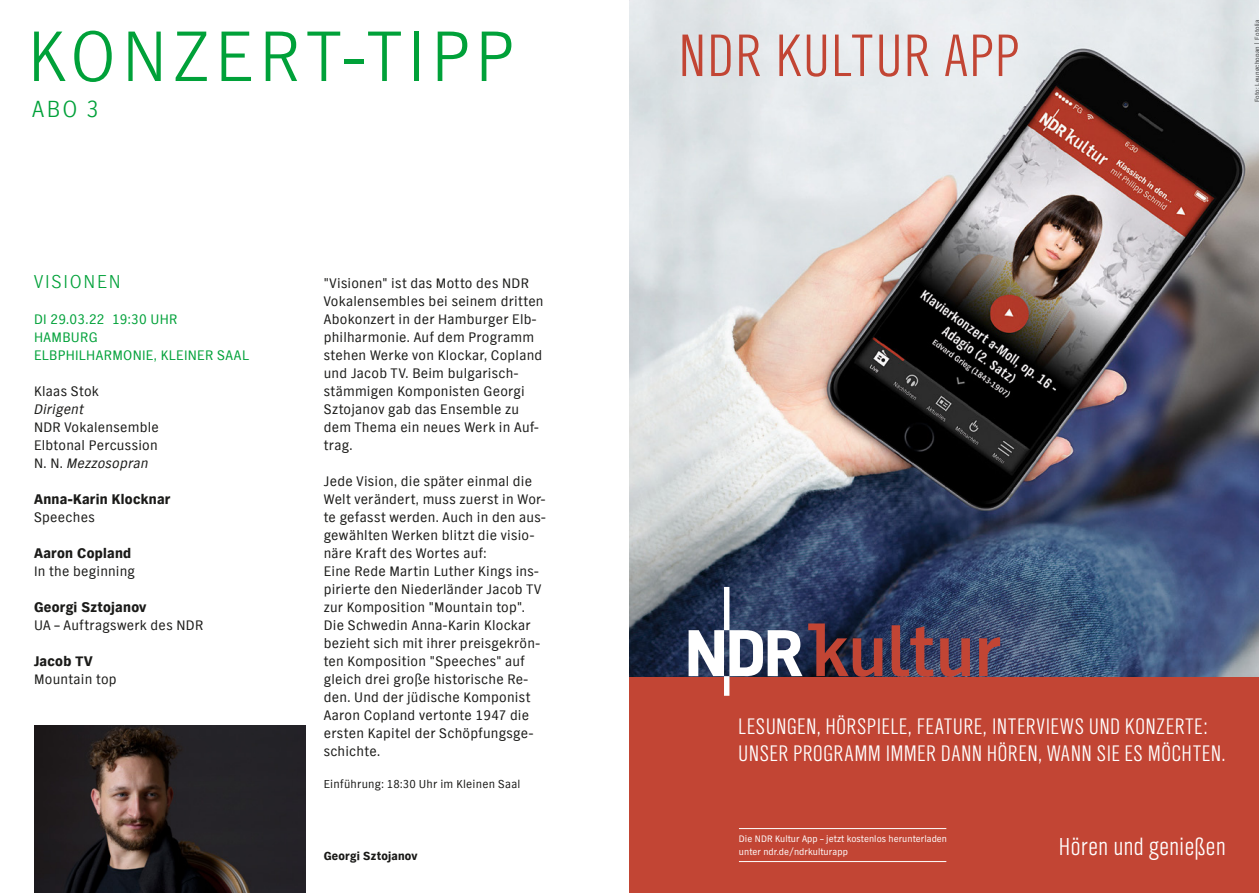
<style>
.page{position:relative;width:1259px;height:893px;background:#fff}
.page>*{position:absolute;margin:0;border:0;box-sizing:border-box;transform-origin:0 0}
.t1{font:69px "NDR Sans D Light";letter-spacing:.085em;color:#00a139}
.t2{font:300 62.1px "NDR Sans Cond";letter-spacing:.015em;color:#c24534}
.t3{font:300 25.5px "NDR Sans Cond";letter-spacing:.02em;color:#fff}
.t4{font:300 23.4px/27.8px "NDR Sans Cond";letter-spacing:.015em;color:#fff}
.t5{font:22.5px "NDR Sans D Light";color:#00a139}
.t6{font:18px "NDR Sans D Light";letter-spacing:.1em;color:#00a139}
.t7{font:13.5px/18px "NDR Sans D Regular";letter-spacing:.02em;color:#1a1a18}
.t8{font:13.5px/18px "NDR Sans D Regular";letter-spacing:.025em;color:#00a139}
.t9{font:13.5px "NDR Sans D Black";letter-spacing:.02em;color:#1a1a18}
.t10{font:italic 13.5px "NDR Sans D Regular";letter-spacing:.015em;color:#1a1a18}
.t11{font:11.25px "NDR Sans D Regular";letter-spacing:.02em;color:#1a1a18}
.t12{font:11.25px "NDR Sans D Black";letter-spacing:.02em;color:#1a1a18}
.t13{font:9.75px/12.8px "NDR Sans";letter-spacing:.005em;color:#fff}
.t14{font:6.75px "NDR Sans Regular 2";letter-spacing:.025em;color:#141415}
.s1{font-style:italic}
</style>
<div class="page">
<div style="left:629px;top:71px;width:630px;height:822px;background:#c24534"></div>
<img style="left:629px;top:0;width:630px;height:676px">
<svg style="left:688px;top:587px;width:114px;height:109px"></svg>
<svg style="left:808px;top:623px;width:74px;height:54px"></svg>
<svg style="left:940px;top:638px;width:30px;height:39px"></svg>
<svg style="left:979px;top:637px;width:21px;height:39px"></svg>
<svg style="left:891px;top:625px;width:42px;height:52px"></svg>
<hr style="left:739px;top:861px;width:207px;height:1px;background:#fff">
<hr style="left:739px;top:828px;width:207px;height:1px;background:#fff">
<img style="left:34px;top:725px;width:272px;height:168px">
<h1 class="t1" style="left:28px;top:10px;width:487px">KONZERT-TIPP</h1>
<h3 class="t5" style="left:32px;top:94px;width:68px">ABO 3</h3>
<h3 class="t6" style="left:34px;top:270px;width:88px">VISIONEN</h3>
<p class="t8" style="left:34px;top:310px;width:216px">DI 29.03.22 19:30 UHR<br>HAMBURG<br>ELBPHILHARMONIE, KLEINER SAAL</p>
<p class="t7" style="left:34px;top:382px;width:66px">Klaas Stok</p>
<p class="t10" style="left:34px;top:400px;width:51px">Dirigent</p>
<p class="t7" style="left:34px;top:418px;width:126px;text-align:justify">NDR Vokalensemble Elbtonal Percussion N. N. <span class="s1">Mezzosopran</span></p>
<p class="t9" style="left:34px;top:489px;width:138px">Anna-Karin Klocknar</p>
<p class="t7" style="left:34px;top:508px;width:62px">Speeches</p>
<p class="t9" style="left:34px;top:543px;width:99px">Aaron Copland</p>
<p class="t7" style="left:34px;top:562px;width:102px">In the beginning</p>
<p class="t9" style="left:34px;top:597px;width:114px">Georgi Sztojanov</p>
<p class="t7" style="left:34px;top:616px;width:171px">UA – Auftragswerk des NDR</p>
<p class="t9" style="left:34px;top:651px;width:60px">Jacob TV</p>
<p class="t7" style="left:34px;top:670px;width:84px">Mountain top</p>
<p class="t7" style="left:324px;top:274px;width:221px">"Visionen" ist das Motto des NDR<br>Vokalensembles bei seinem dritten<br>Abokonzert in der Hamburger Elb&shy;philharmonie. Auf dem Programm stehen Werke von Klockar, Copland und Jacob TV. Beim bulgarisch&shy;stämmigen Komponisten Georgi<br>Sztojanov gab das Ensemble zu dem Thema ein neues Werk in Auf&shy;trag.</p>
<p class="t7" style="left:324px;top:472px;width:223px">Jede Vision, die später einmal die<br>Welt verändert, muss zuerst in Wor&shy;te gefasst werden. Auch in den aus&shy;gewählten Werken blitzt die visio&shy;näre Kraft des Wortes auf:<br>Eine Rede Martin Luther Kings ins&shy;pirierte den Niederländer Jacob TV zur Komposition "Mountain top".<br>Die Schwedin Anna-Karin Klockar bezieht sich mit ihrer preisgekrön&shy;ten Komposition "Speeches" auf gleich drei große historische Re&shy;den. Und der jüdische Komponist<br>Aaron Copland vertonte 1947 die ersten Kapitel der Schöpfungsge&shy;schichte.</p>
<p class="t11" style="left:324px;top:775px;width:198px">Einführung: 18:30 Uhr im Kleinen Saal</p>
<p class="t12" style="left:324px;top:847px;width:95px">Georgi Sztojanov</p>
<h2 class="t2" style="left:678px;top:23px;width:341px">NDR KULTUR APP</h2>
<p class="t14" style="left:1253px;top:102px;width:84px;rotate:-90deg">Foto: Leungchopan | Fotolia</p>
<h3 class="t4" style="left:738px;top:712px;width:489px">LESUNGEN, HÖRSPIELE, FEATURE, INTERVIEWS UND KONZERTE:<br>UNSER PROGRAMM IMMER DANN HÖREN, WANN SIE ES MÖCHTEN.</h3>
<p class="t13" style="left:739px;top:832px;width:210px">Die NDR Kultur App – jetzt kostenlos herunterladen unter ndr.de/ndrkulturapp</p>
<h3 class="t3" style="left:1059px;top:833px;width:168px">Hören und genießen</h3>
</div>
